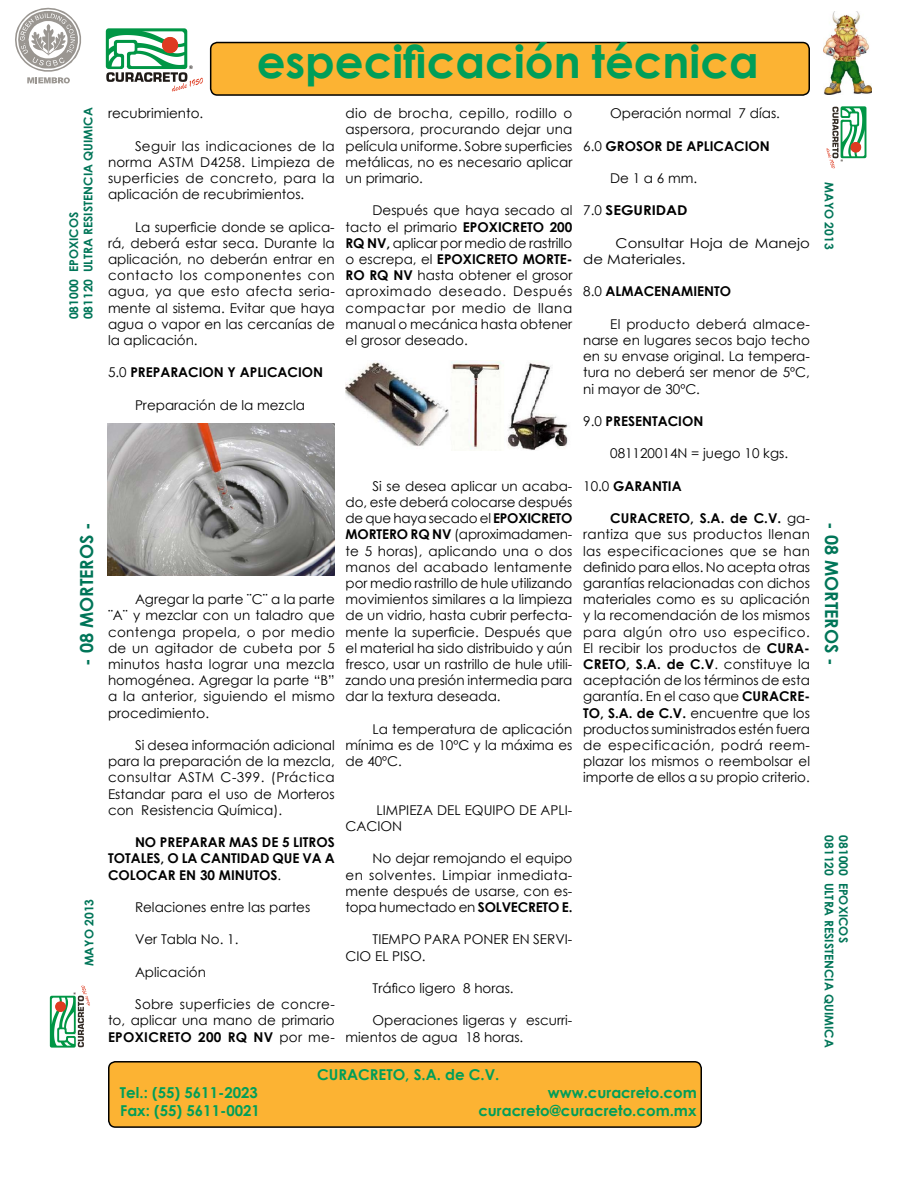
<style>
.page{position:relative;width:918px;height:1188px;background:#fff}
.page>*{position:absolute;margin:0;border:0;box-sizing:border-box;transform-origin:0 0}
.t1{font:700 45px "Century Gothic";color:#009e59}
.t2{font:700 18px "Century Gothic";color:#007558}
.t3{font:700 15px "Century Gothic";color:#009e59}
.t4{font:13.5px/16.2px "Century Gothic";color:#000;text-align:justify}
.t5{font:700 13.5px/16.2px "Century Gothic";color:#000;text-align:justify}
.t6{font:13.5px/16.2px "Century Gothic";color:#000;scale:1.1 1}
.t7{font:700 13.5px "Century Gothic";color:#000;scale:1.1 1}
.t8{font:700 12px/14.4px "Century Gothic";color:#007558}
.s1{font-weight:400}
.s2{font-weight:700}
</style>
<div class="page">
<div style="left:211px;top:43px;width:598px;height:52px;background:#fcb333;border-radius:7px"></div>
<div style="left:210px;top:42px;width:600px;height:54px;border:2px solid #000;border-radius:7px"></div>
<div style="left:109px;top:1062px;width:592px;height:65px;background:#fcb333;border-radius:7px"></div>
<div style="left:108px;top:1061px;width:594px;height:67px;border:2px solid #000;border-radius:7px"></div>
<svg style="left:826px;top:106px;width:40px;height:62px"></svg>
<svg style="left:50px;top:986px;width:40px;height:62px"></svg>
<svg style="left:106px;top:28px;width:97px;height:64px"></svg>
<svg style="left:15px;top:8px;width:66px;height:75px"></svg>
<img style="left:824px;top:11px;width:48px;height:84px">
<img style="left:107px;top:424px;width:228px;height:152px">
<img style="left:346px;top:361px;width:222px;height:89px">
<p class="t8" style="left:66px;top:319px;width:213px;rotate:-90deg">081000 EPOXICOS<br>081120 ULTRA RESISTENCIA QUIMICA</p>
<h2 class="t2" style="left:73px;top:666px;width:145px;rotate:-90deg">- 08 MORTEROS -</h2>
<p class="t8" style="left:81px;top:966px;width:69px;rotate:-90deg">MAYO 2013</p>
<h1 class="t1" style="left:257px;top:28px;width:504px">especificación técnica</h1>
<p class="t4" style="left:108px;top:105px;width:97px">recubrimiento.</p>
<p class="t4" style="left:108px;top:137px;width:228px;text-indent:27px">Seguir las indicaciones de la norma ASTM D4258. Limpieza de superficies de concreto, para la aplicación de recubrimientos.</p>
<p class="t4" style="left:108px;top:218px;width:228px;text-indent:27px">La superficie donde se aplica&shy;rá, deberá estar seca. Durante la aplicación, no deberán entrar en contacto los componentes con agua, ya que esto afecta seria&shy;mente al sistema. Evitar que haya agua o vapor en las cercanías de la aplicación.</p>
<p class="t5" style="left:108px;top:364px;width:217px"><span class="s1">5.0</span> PREPARACION Y APLICACION</p>
<p class="t4" style="left:135px;top:397px;width:172px">Preparación de la mezcla</p>
<p class="t4" style="left:346px;top:105px;width:228px">dio de brocha, cepillo, rodillo o aspersora, procurando dejar una película uniforme. Sobre superficies metálicas, no es necesario aplicar un primario.</p>
<p class="t4" style="left:346px;top:202px;width:228px;text-align:left;text-indent:27px">Después que haya secado al tacto el primario <span class="s2">EPOXICRETO 200<br>RQ NV,</span> aplicar por medio de rastrillo o escrepa, el <span class="s2">EPOXICRETO MORTE-<br>RO RQ NV</span> hasta obtener el grosor aproximado deseado. Después compactar por medio de llana manual o mecánica hasta obtener el grosor deseado.</p>
<p class="t4" style="left:108px;top:591px;width:228px;text-indent:27px">Agregar la parte ¨C¨ a la parte ¨A¨ y mezclar con un taladro que contenga propela, o por medio de un agitador de cubeta por 5 minutos hasta lograr una mezcla homogénea. Agregar la parte “B” a la anterior, siguiendo el mismo procedimiento.</p>
<p class="t4" style="left:108px;top:737px;width:228px;text-indent:27px">Si desea información adicional para la preparación de la mezcla, consultar ASTM C-399. (Práctica Estandar para el uso de Morteros con Resistencia Química).</p>
<p class="t5" style="left:108px;top:834px;width:228px;text-indent:27px">NO PREPARAR MAS DE 5 LITROS TOTALES, O LA CANTIDAD QUE VA A COLOCAR EN 30 MINUTOS<span class="s1">.</span></p>
<p class="t4" style="left:135px;top:899px;width:177px">Relaciones entre las partes</p>
<p class="t4" style="left:135px;top:931px;width:105px">Ver Tabla No. 1.</p>
<p class="t4" style="left:135px;top:964px;width:73px">Aplicación</p>
<p class="t4" style="left:108px;top:996px;width:228px;text-indent:27px">Sobre superficies de concre&shy;to, aplicar una mano de primario <span class="s2">EPOXICRETO 200 RQ NV</span> por me-</p>
<p class="t4" style="left:346px;top:478px;width:228px;text-indent:27px">Si se desea aplicar un acaba&shy;do, este deberá colocarse después de que haya secado el <span class="s2">EPOXICRETO MORTERO RQ NV</span> (aproximadamen&shy;te 5 horas), aplicando una o dos manos del acabado lentamente por medio rastrillo de hule utilizando movimientos similares a la limpieza de un vidrio, hasta cubrir perfecta&shy;mente la superficie. Después que el material ha sido distribuido y aún fresco, usar un rastrillo de hule utili&shy;zando una presión intermedia para dar la textura deseada.</p>
<p class="t4" style="left:346px;top:721px;width:228px;text-indent:27px">La temperatura de aplicación mínima es de 10ºC y la máxima es de 40ºC.</p>
<p class="t4" style="left:346px;top:802px;width:228px;text-indent:31px">LIMPIEZA DEL EQUIPO DE APLI-<br>CACION</p>
<p class="t4" style="left:346px;top:850px;width:228px;text-indent:27px">No dejar remojando el equipo en solventes. Limpiar inmediata&shy;mente después de usarse, con es&shy;topa humectado en <span class="s2">SOLVECRETO E.</span></p>
<p class="t4" style="left:346px;top:931px;width:228px;text-indent:27px">TIEMPO PARA PONER EN SERVI-<br>CIO EL PISO.</p>
<p class="t4" style="left:373px;top:980px;width:143px">Tráfico ligero 8 horas.</p>
<p class="t4" style="left:346px;top:1012px;width:228px;text-indent:27px">Operaciones ligeras y escurri&shy;mientos de agua 18 horas.</p>
<p class="t3" style="left:317px;top:1063px;width:184px">CURACRETO, S.A. de C.V.</p>
<p class="t4" style="left:610px;top:105px;width:171px">Operación normal 7 días.</p>
<p class="t5" style="left:583px;top:137px;width:188px"><span class="s1">6.0</span> GROSOR DE APLICACION</p>
<p class="t4" style="left:610px;top:170px;width:89px">De 1 a 6 mm.</p>
<p class="t7" style="left:583px;top:200px;width:96px"><span class="s1">7.0</span> SEGURIDAD</p>
<p class="t6" style="left:583px;top:235px;width:208px;text-indent:32px">Consultar Hoja de Manejo de Materiales.</p>
<p class="t5" style="left:583px;top:283px;width:149px"><span class="s1">8.0</span> ALMACENAMIENTO</p>
<p class="t4" style="left:583px;top:316px;width:228px;text-indent:27px">El producto deberá almace&shy;narse en lugares secos bajo techo en su envase original. La tempera&shy;tura no deberá ser menor de 5ºC, ni mayor de 30ºC.</p>
<p class="t5" style="left:583px;top:412px;width:122px"><span class="s1">9.0</span> PRESENTACION</p>
<p class="t4" style="left:610px;top:445px;width:179px">081120014N = juego 10 kgs.</p>
<p class="t5" style="left:583px;top:477px;width:100px"><span class="s1">10.0</span> GARANTIA</p>
<p class="t4" style="left:583px;top:510px;width:228px;text-indent:27px"><span class="s2">CURACRETO, S.A. de C.V.</span> ga&shy;rantiza que sus productos llenan las especificaciones que se han definido para ellos. No acepta otras garantías relacionadas con dichos materiales como es su aplicación y la recomendación de los mismos para algún otro uso especifico.<br>El recibir los productos de <span class="s2">CURA-CRETO, S.A. de C.V</span>. constituye la aceptación de los términos de esta garantía. En el caso que <span class="s2">CURACRE-TO, S.A. de C.V.</span> encuentre que los productos suministrados estén fuera de especificación, podrá reem&shy;plazar los mismos o reembolsar el importe de ellos a su propio criterio.</p>
<p class="t3" style="left:120px;top:1081px;width:139px">Tel.: (55) 5611-2023</p>
<p class="t3" style="left:548px;top:1081px;width:151px">www.curacreto.com</p>
<p class="t3" style="left:120px;top:1099px;width:141px">Fax: (55) 5611-0021</p>
<p class="t3" style="left:478px;top:1099px;width:220px">curacreto@curacreto.com.mx</p>
<p class="t8" style="left:837px;top:182px;width:69px;rotate:90deg">MAYO 2013</p>
<h2 class="t2" style="left:845px;top:522px;width:145px;rotate:90deg">- 08 MORTEROS -</h2>
<p class="t8" style="left:837px;top:835px;width:213px;rotate:90deg">081120 ULTRA RESISTENCIA QUIMICA</p>
<p class="t8" style="left:851px;top:835px;width:109px;rotate:90deg">081000 EPOXICOS</p>
</div>
